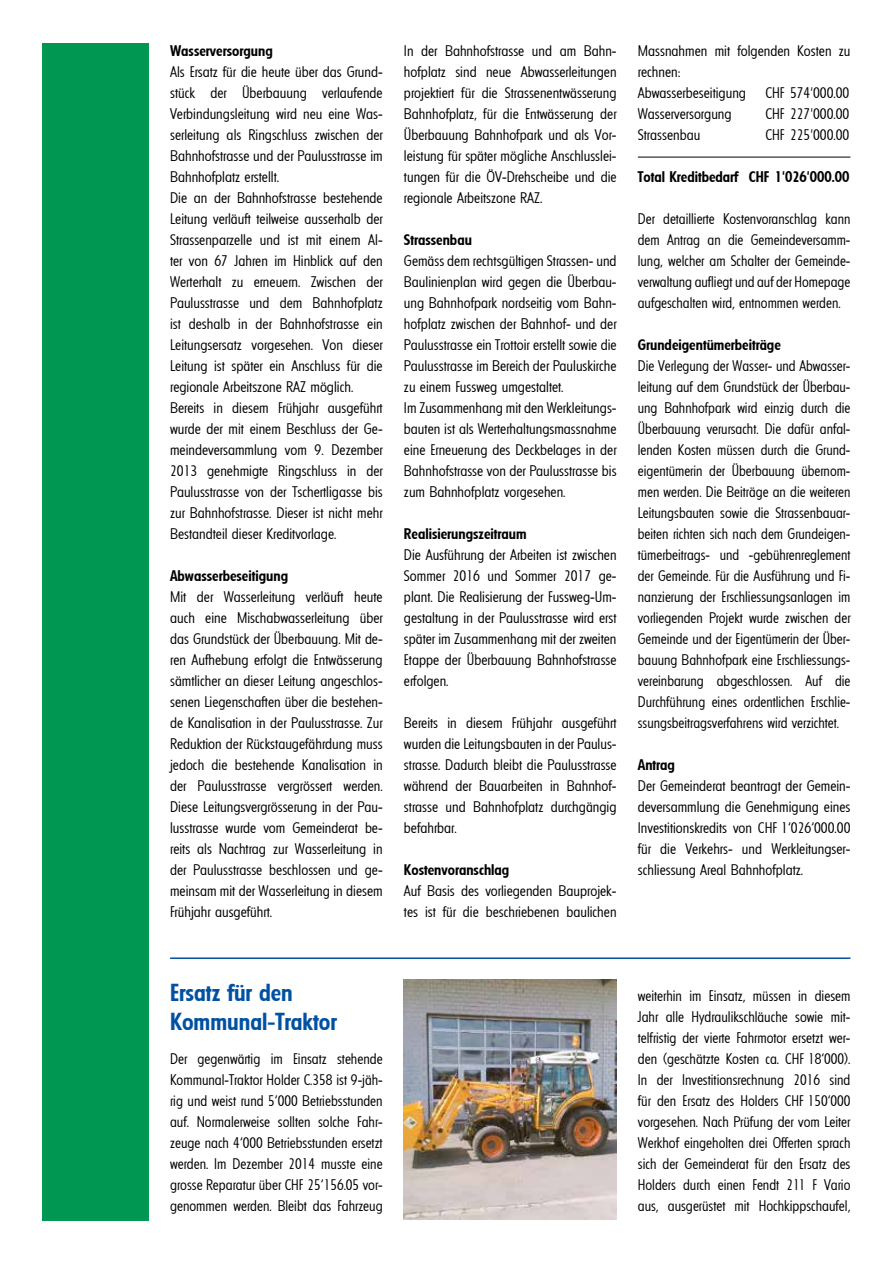
<style>
.page{position:relative;width:893px;height:1263px;background:#fff}
.page>*{position:absolute;margin:0;border:0;box-sizing:border-box;transform-origin:0 0}
.t1{font:600 24px/28.5px "Florida";color:#0051a2}
.t2{font:300 15px/21px "Florida";color:#000;text-align:justify}
.t3{font:600 15px "Florida";color:#000}
</style>
<div class="page">
<div style="left:42px;top:43px;width:106px;height:1177px;background:#009753"></div>
<hr style="left:638px;top:157px;width:212px;height:1px;background:#000">
<hr style="left:170px;top:957px;width:680px;height:2px;background:#0051a2">
<img style="left:404px;top:980px;width:213px;height:240px">
<p class="t3" style="left:170px;top:42px;width:104px">Wasserversorgung</p>
<p class="t2" style="left:170px;top:61px;width:214px;text-align:left">Als Ersatz für die heute über das Grund&shy;stück der Überbauung verlaufende Verbindungsleitung wird neu eine Was&shy;serleitung als Ringschluss zwischen der Bahnhofstrasse und der Paulusstrasse im Bahnhofplatz erstellt.<br>Die an der Bahnhofstrasse bestehende Leitung verläuft teilweise ausserhalb der Strassenparzelle und ist mit einem Al&shy;ter von 67 Jahren im Hinblick auf den Werterhalt zu erneuern. Zwischen der Paulusstrasse und dem Bahnhofplatz ist deshalb in der Bahnhofstrasse ein Leitungsersatz vorgesehen. Von dieser Leitung ist später ein Anschluss für die regionale Arbeitszone RAZ möglich.<br>Bereits in diesem Frühjahr ausgeführt wurde der mit einem Beschluss der Ge&shy;meindeversammlung vom 9. Dezember 2013 genehmigte Ringschluss in der Paulusstrasse von der Tschertligasse bis zur Bahnhofstrasse. Dieser ist nicht mehr Bestandteil dieser Kreditvorlage.</p>
<p class="t3" style="left:170px;top:567px;width:120px">Abwasserbeseitigung</p>
<p class="t2" style="left:170px;top:586px;width:214px">Mit der Wasserleitung verläuft heute auch eine Mischabwasserleitung über das Grundstück der Überbauung. Mit de&shy;ren Aufhebung erfolgt die Entwässerung sämtlicher an dieser Leitung angeschlos&shy;senen Liegenschaften über die bestehen&shy;de Kanalisation in der Paulusstrasse. Zur Reduktion der Rückstaugefährdung muss jedoch die bestehende Kanalisation in der Paulusstrasse vergrössert werden.<br>Diese Leitungsvergrösserung in der Pau&shy;lusstrasse wurde vom Gemeinderat be&shy;reits als Nachtrag zur Wasserleitung in der Paulusstrasse beschlossen und ge&shy;meinsam mit der Wasserleitung in diesem Frühjahr ausgeführt.</p>
<p class="t2" style="left:404px;top:40px;width:214px">In der Bahnhofstrasse und am Bahn&shy;hofplatz sind neue Abwasserleitungen projektiert für die Strassenentwässerung Bahnhofplatz, für die Entwässerung der Überbauung Bahnhofpark und als Vor&shy;leistung für später mögliche Anschlusslei&shy;tungen für die ÖV-Drehscheibe und die regionale Arbeitszone RAZ.</p>
<p class="t3" style="left:404px;top:231px;width:69px">Strassenbau</p>
<p class="t2" style="left:404px;top:250px;width:214px;text-align:left">Gemäss dem rechtsgültigen Strassen- und Baulinienplan wird gegen die Überbau&shy;ung Bahnhofpark nordseitig vom Bahn&shy;hofplatz zwischen der Bahnhof- und der Paulusstrasse ein Trottoir erstellt sowie die Paulusstrasse im Bereich der Pauluskirche zu einem Fussweg umgestaltet.<br>Im Zusammenhang mit den Werkleitungs&shy;bauten ist als Werterhaltungsmassnahme eine Erneuerung des Deckbelages in der Bahnhofstrasse von der Paulusstrasse bis zum Bahnhofplatz vorgesehen.</p>
<p class="t3" style="left:404px;top:525px;width:124px">Realisierungszeitraum</p>
<p class="t2" style="left:404px;top:544px;width:214px">Die Ausführung der Arbeiten ist zwischen Sommer 2016 und Sommer 2017 ge&shy;plant. Die Realisierung der Fussweg-Um&shy;gestaltung in der Paulusstrasse wird erst später im Zusammenhang mit der zweiten Etappe der Überbauung Bahnhofstrasse erfolgen.</p>
<p class="t2" style="left:404px;top:712px;width:214px">Bereits in diesem Frühjahr ausgeführt wurden die Leitungsbauten in der Paulus&shy;strasse. Dadurch bleibt die Paulusstrasse während der Bauarbeiten in Bahnhof&shy;strasse und Bahnhofplatz durchgängig befahrbar.</p>
<p class="t3" style="left:404px;top:861px;width:107px">Kostenvoranschlag</p>
<p class="t2" style="left:404px;top:880px;width:214px">Auf Basis des vorliegenden Bauprojek&shy;tes ist für die beschriebenen baulichen</p>
<p class="t2" style="left:638px;top:40px;width:214px;text-align:left">Massnahmen mit folgenden Kosten zu rechnen:<br>Abwasserbeseitigung</p>
<p class="t2" style="left:765px;top:82px;width:85px">CHF 574'000.00</p>
<p class="t2" style="left:638px;top:103px;width:95px">Wasserversorgung</p>
<p class="t2" style="left:765px;top:103px;width:85px">CHF 227'000.00</p>
<p class="t2" style="left:638px;top:124px;width:64px">Strassenbau</p>
<p class="t2" style="left:765px;top:124px;width:85px">CHF 225'000.00</p>
<p class="t3" style="left:638px;top:168px;width:213px">Total Kreditbedarf CHF 1'026'000.00</p>
<p class="t2" style="left:638px;top:208px;width:214px">Der detaillierte Kostenvoranschlag kann dem Antrag an die Gemeindeversamm&shy;lung, welcher am Schalter der Gemeinde&shy;verwaltung aufliegt und auf der Homepage aufgeschalten wird, entnommen werden.</p>
<p class="t3" style="left:638px;top:336px;width:145px">Grundeigentümerbeiträge</p>
<p class="t2" style="left:638px;top:355px;width:214px">Die Verlegung der Wasser- und Abwasser&shy;leitung auf dem Grundstück der Überbau&shy;ung Bahnhofpark wird einzig durch die Überbauung verursacht. Die dafür anfal&shy;lenden Kosten müssen durch die Grund&shy;eigentümerin der Überbauung übernom&shy;men werden. Die Beiträge an die weiteren Leitungsbauten sowie die Strassenbauar&shy;beiten richten sich nach dem Grundeigen&shy;tümerbeitrags- und -gebührenreglement der Gemeinde. Für die Ausführung und Fi&shy;nanzierung der Erschliessungsanlagen im vorliegenden Projekt wurde zwischen der Gemeinde und der Eigentümerin der Über&shy;bauung Bahnhofpark eine Erschliessungs&shy;vereinbarung abgeschlossen. Auf die Durchführung eines ordentlichen Erschlie&shy;ssungsbeitragsverfahrens wird verzichtet.</p>
<p class="t3" style="left:638px;top:756px;width:39px">Antrag</p>
<p class="t2" style="left:638px;top:775px;width:214px">Der Gemeinderat beantragt der Gemein&shy;deversammlung die Genehmigung eines Investitionskredits von CHF 1‘026‘000.00 für die Verkehrs- und Werkleitungser&shy;schliessung Areal Bahnhofplatz.</p>
<h1 class="t1" style="left:170px;top:978px;width:168px">Ersatz für den<br>Kommunal-Traktor</h1>
<p class="t2" style="left:170px;top:1048px;width:214px">Der gegenwärtig im Einsatz stehende Kommunal-Traktor Holder C.358 ist 9-jäh&shy;rig und weist rund 5‘000 Betriebsstunden auf. Normalerweise sollten solche Fahr&shy;zeuge nach 4‘000 Betriebsstunden ersetzt werden. Im Dezember 2014 musste eine grosse Reparatur über CHF 25‘156.05 vor&shy;genommen werden. Bleibt das Fahrzeug</p>
<p class="t2" style="left:638px;top:985px;width:214px">weiterhin im Einsatz, müssen in diesem Jahr alle Hydraulikschläuche sowie mit&shy;telfristig der vierte Fahrmotor ersetzt wer&shy;den (geschätzte Kosten ca. CHF 18‘000).<br>In der Investitionsrechnung 2016 sind für den Ersatz des Holders CHF 150‘000 vorgesehen. Nach Prüfung der vom Leiter Werkhof eingeholten drei Offerten sprach sich der Gemeinderat für den Ersatz des Holders durch einen Fendt 211 F Vario aus, ausgerüstet mit Hochkippschaufel,</p>
</div>
